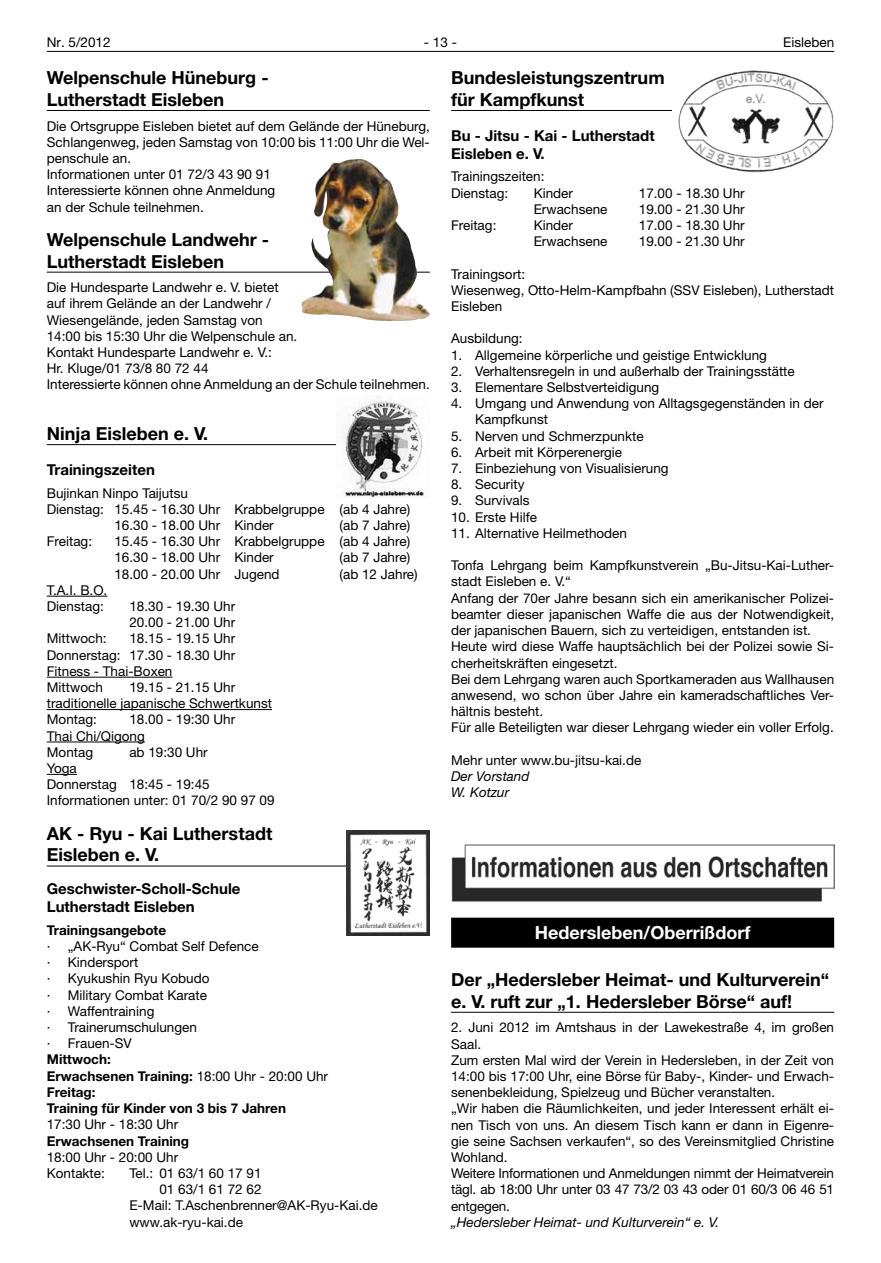
<style>
.page{position:relative;width:881px;height:1263px;background:#fff}
.page>*{position:absolute;margin:0;border:0;box-sizing:border-box;transform-origin:0 0}
.t1{font:700 18px/21.6px "Helvetica Neue LT";color:#000}
.t2{font:700 18px "Helvetica Neue LT";color:#fff}
.t3{font:700 15px/18px "Helvetica Neue LT";color:#000}
.t4{font:13.5px/16.2px "Helvetica Neue LT";color:#000}
.t5{font:700 13.5px/16.2px "Helvetica Neue LT";color:#000}
.t6{font:italic 13.5px/16.2px "Helvetica Neue LT";color:#000}
.s1{font-weight:400}
</style>
<div class="page">
<hr style="left:47px;top:51px;width:786px;height:1px;background:#000">
<hr style="left:47px;top:110px;width:382px;height:1px;background:#000">
<hr style="left:47px;top:272px;width:382px;height:1px;background:#000">
<hr style="left:47px;top:444px;width:289px;height:1px;background:#000">
<hr style="left:47px;top:596px;width:60px;height:1px;background:#000">
<hr style="left:47px;top:677px;width:125px;height:1px;background:#000">
<hr style="left:47px;top:709px;width:225px;height:1px;background:#000">
<hr style="left:47px;top:742px;width:98px;height:1px;background:#000">
<hr style="left:47px;top:774px;width:30px;height:1px;background:#000">
<hr style="left:47px;top:866px;width:300px;height:1px;background:#000">
<hr style="left:451px;top:110px;width:221px;height:1px;background:#000">
<div style="left:451px;top:917px;width:382px;height:30px;background:#a9a9a9"></div>
<div style="left:451px;top:918px;width:382px;height:30px;background:#000"></div>
<hr style="left:451px;top:1012px;width:382px;height:1px;background:#000">
<img style="left:451px;top:844px;width:382px;height:58px">
<img style="left:313px;top:159px;width:43px;height:99px">
<img style="left:342px;top:395px;width:84px;height:102px">
<img style="left:347px;top:831px;width:82px;height:104px">
<img style="left:678px;top:70px;width:155px;height:103px">
<p class="t4" style="left:47px;top:34px;width:65px">Nr. 5/2012</p>
<p class="t4" style="left:424px;top:34px;width:35px">- 13 -</p>
<p class="t4" style="left:782px;top:34px;width:53px">Eisleben</p>
<h1 class="t1" style="left:47px;top:67px;width:223px">Welpenschule Hüneburg -<br>Lutherstadt Eisleben</h1>
<p class="t4" style="left:47px;top:117px;width:384px">Die Ortsgruppe Eisleben bietet auf dem Gelände der Hüneburg, Schlangenweg, jeden Samstag von 10:00 bis 11:00 Uhr die Wel&shy;penschule an.<br>Informationen unter 01 72/3 43 90 91<br>Interessierte können ohne Anmeldung<br>an der Schule teilnehmen.</p>
<h1 class="t1" style="left:47px;top:228px;width:224px">Welpenschule Landwehr -<br>Lutherstadt Eisleben</h1>
<p class="t4" style="left:47px;top:279px;width:384px">Die Hundesparte Landwehr e. V. bietet<br>auf ihrem Gelände an der Landwehr /<br>Wiesengelände, jeden Samstag von<br>14:00 bis 15:30 Uhr die Welpenschule an.<br>Kontakt Hundesparte Landwehr e. V.:<br>Hr. Kluge/01 73/8 80 72 44<br>Interessierte können ohne Anmeldung an der Schule teilnehmen.</p>
<h1 class="t1" style="left:47px;top:422px;width:163px">Ninja Eisleben e. V.</h1>
<p class="t3" style="left:47px;top:460px;width:110px">Trainingszeiten</p>
<p class="t4" style="left:47px;top:484px;width:143px">Bujinkan Ninpo Taijutsu</p>
<p class="t4" style="left:47px;top:501px;width:365px">Dienstag: 15.45 - 16.30 Uhr Krabbelgruppe (ab 4 Jahre)</p>
<p class="t4" style="left:114px;top:517px;width:161px">16.30 - 18.00 Uhr Kinder</p>
<p class="t4" style="left:339px;top:517px;width:72px">(ab 7 Jahre)</p>
<p class="t4" style="left:47px;top:533px;width:47px">Freitag:</p>
<p class="t4" style="left:114px;top:533px;width:297px">15.45 - 16.30 Uhr Krabbelgruppe (ab 4 Jahre)<br>16.30 - 18.00 Uhr Kinder</p>
<h1 class="t1" style="left:451px;top:67px;width:215px">Bundesleistungszentrum für Kampfkunst</h1>
<p class="t3" style="left:451px;top:126px;width:205px">Bu - Jitsu - Kai - Lutherstadt<br>Eisleben e. V.</p>
<p class="t4" style="left:451px;top:168px;width:95px">Trainingszeiten:<br>Dienstag:</p>
<p class="t4" style="left:533px;top:185px;width:41px">Kinder</p>
<p class="t4" style="left:638px;top:185px;width:107px">17.00 - 18.30 Uhr</p>
<p class="t4" style="left:533px;top:201px;width:75px">Erwachsene</p>
<p class="t4" style="left:638px;top:201px;width:107px">19.00 - 21.30 Uhr</p>
<p class="t4" style="left:451px;top:217px;width:47px">Freitag:</p>
<p class="t4" style="left:533px;top:217px;width:41px">Kinder</p>
<p class="t4" style="left:638px;top:217px;width:107px">17.00 - 18.30 Uhr</p>
<p class="t4" style="left:533px;top:233px;width:75px">Erwachsene</p>
<p class="t4" style="left:638px;top:233px;width:107px">19.00 - 21.30 Uhr</p>
<p class="t4" style="left:451px;top:266px;width:384px">Trainingsort:<br>Wiesenweg, Otto-Helm-Kampfbahn (SSV Eisleben), Lutherstadt<br>Eisleben</p>
<p class="t4" style="left:451px;top:330px;width:73px">Ausbildung:</p>
<p class="t4" style="left:451px;top:347px;width:317px">1. Allgemeine körperliche und geistige Entwicklung</p>
<p class="t4" style="left:451px;top:363px;width:345px">2. Verhaltensregeln in und außerhalb der Trainingsstätte</p>
<p class="t4" style="left:451px;top:379px;width:210px">3. Elementare Selbstverteidigung</p>
<p class="t4" style="left:475px;top:395px;width:350px;text-indent:-24px">4. Umgang und Anwendung von Alltagsgegenständen in der<br>Kampfkunst</p>
<p class="t4" style="left:451px;top:428px;width:194px">5. Nerven und Schmerzpunkte</p>
<p class="t4" style="left:451px;top:444px;width:172px">6. Arbeit mit Körperenergie</p>
<p class="t4" style="left:451px;top:460px;width:219px">7. Einbeziehung von Visualisierung</p>
<p class="t4" style="left:451px;top:476px;width:75px">8. Security</p>
<p class="t4" style="left:451px;top:492px;width:80px">9. Survivals</p>
<p class="t4" style="left:451px;top:509px;width:87px">10. Erste Hilfe</p>
<p class="t4" style="left:451px;top:525px;width:177px">11. Alternative Heilmethoden</p>
<p class="t4" style="left:451px;top:557px;width:384px">Tonfa Lehrgang beim Kampfkunstverein „Bu-Jitsu-Kai-Luther&shy;stadt Eisleben e. V.“<br>Anfang der 70er Jahre besann sich ein amerikanischer Polizei&shy;beamter dieser japanischen Waffe die aus der Notwendigkeit, der japanischen Bauern, sich zu verteidigen, entstanden ist.<br>Heute wird diese Waffe hauptsächlich bei der Polizei sowie Si&shy;cherheitskräften eingesetzt.<br>Bei dem Lehrgang waren auch Sportkameraden aus Wallhausen anwesend, wo schon über Jahre ein kameradschaftliches Ver&shy;hältnis besteht.<br>Für alle Beteiligten war dieser Lehrgang wieder ein voller Erfolg.</p>
<p class="t4" style="left:451px;top:752px;width:192px">Mehr unter www.bu-jitsu-kai.de</p>
<p class="t6" style="left:451px;top:768px;width:80px">Der Vorstand<br>W. Kotzur</p>
<p class="t4" style="left:339px;top:549px;width:72px">(ab 7 Jahre)</p>
<p class="t4" style="left:114px;top:565px;width:167px">18.00 - 20.00 Uhr Jugend</p>
<p class="t4" style="left:339px;top:565px;width:80px">(ab 12 Jahre)</p>
<p class="t4" style="left:47px;top:582px;width:62px">T.A.I. B.O.<br>Dienstag:</p>
<p class="t4" style="left:129px;top:598px;width:107px">18.30 - 19.30 Uhr<br>20.00 - 21.00 Uhr</p>
<p class="t4" style="left:47px;top:630px;width:190px;text-indent:82px">18.15 - 19.15 Uhr<br>Donnerstag: 17.30 - 18.30 Uhr<br>Fitness - Thai-Boxen<br>Mittwoch</p>
<p class="t4" style="left:47px;top:630px;width:61px">Mittwoch:</p>
<p class="t4" style="left:47px;top:679px;width:227px;text-indent:82px">19.15 - 21.15 Uhr traditionelle japanische Schwertkunst<br>Montag:</p>
<p class="t4" style="left:47px;top:711px;width:190px;text-indent:82px">18.00 - 19:30 Uhr<br>Thai Chi/Qigong<br>Montag</p>
<p class="t4" style="left:129px;top:744px;width:80px">ab 19:30 Uhr</p>
<p class="t4" style="left:47px;top:760px;width:229px">Yoga<br>Donnerstag 18:45 - 19:45<br>Informationen unter: 01 70/2 90 97 09</p>
<h1 class="t1" style="left:47px;top:822px;width:227px">AK - Ryu - Kai Lutherstadt<br>Eisleben e. V.</h1>
<p class="t3" style="left:47px;top:879px;width:195px">Geschwister-Scholl-Schule<br>Lutherstadt Eisleben</p>
<p class="t5" style="left:47px;top:922px;width:121px">Trainingsangebote</p>
<p class="t4" style="left:47px;top:938px;width:213px">· „AK-Ryu“ Combat Self Defence · Kindersport<br>· Kyukushin Ryu Kobudo<br>· Military Combat Karate<br>· Waffentraining<br>· Trainerumschulungen<br>· Frauen-SV</p>
<p class="t5" style="left:47px;top:1051px;width:283px">Mittwoch:<br>Erwachsenen Training: <span class="s1">18:00 Uhr - 20:00 Uhr<br></span>Freitag:<br>Training für Kinder von 3 bis 7 Jahren</p>
<p class="t4" style="left:47px;top:1116px;width:133px">17:30 Uhr - 18:30 Uhr</p>
<p class="t5" style="left:47px;top:1132px;width:144px">Erwachsenen Training</p>
<p class="t4" style="left:47px;top:1148px;width:133px">18:00 Uhr - 20:00 Uhr<br>Kontakte:</p>
<h1 class="t2" style="left:534px;top:921px;width:217px">Hedersleben/Oberrißdorf</h1>
<h1 class="t1" style="left:451px;top:968px;width:379px">Der „Hedersleber Heimat- und Kulturverein“ e. V. ruft zur „1. Hedersleber Börse“ auf!</h1>
<p class="t4" style="left:451px;top:1019px;width:384px">2. Juni 2012 im Amtshaus in der Lawekestraße 4, im großen Saal.<br>Zum ersten Mal wird der Verein in Hedersleben, in der Zeit von 14:00 bis 17:00 Uhr, eine Börse für Baby-, Kinder- und Erwach&shy;senenbekleidung, Spielzeug und Bücher veranstalten.<br>„Wir haben die Räumlichkeiten, und jeder Interessent erhält ei&shy;nen Tisch von uns. An diesem Tisch kann er dann in Eigenre&shy;gie seine Sachsen verkaufen“, so des Vereinsmitglied Christine Wohland.<br>Weitere Informationen und Anmeldungen nimmt der Heimatverein tägl. ab 18:00 Uhr unter 03 47 73/2 03 43 oder 01 60/3 06 46 51 entgegen.</p>
<p class="t6" style="left:451px;top:1214px;width:269px">„Hedersleber Heimat- und Kulturverein“ e. V.</p>
<p class="t4" style="left:129px;top:1165px;width:134px">Tel.: 01 63/1 60 17 91</p>
<p class="t4" style="left:159px;top:1181px;width:104px">01 63/1 61 72 62</p>
<p class="t4" style="left:129px;top:1197px;width:250px">E-Mail: T.Aschenbrenner@AK-Ryu-Kai.de</p>
<p class="t4" style="left:129px;top:1213px;width:115px">www.ak-ryu-kai.de</p>
</div>
